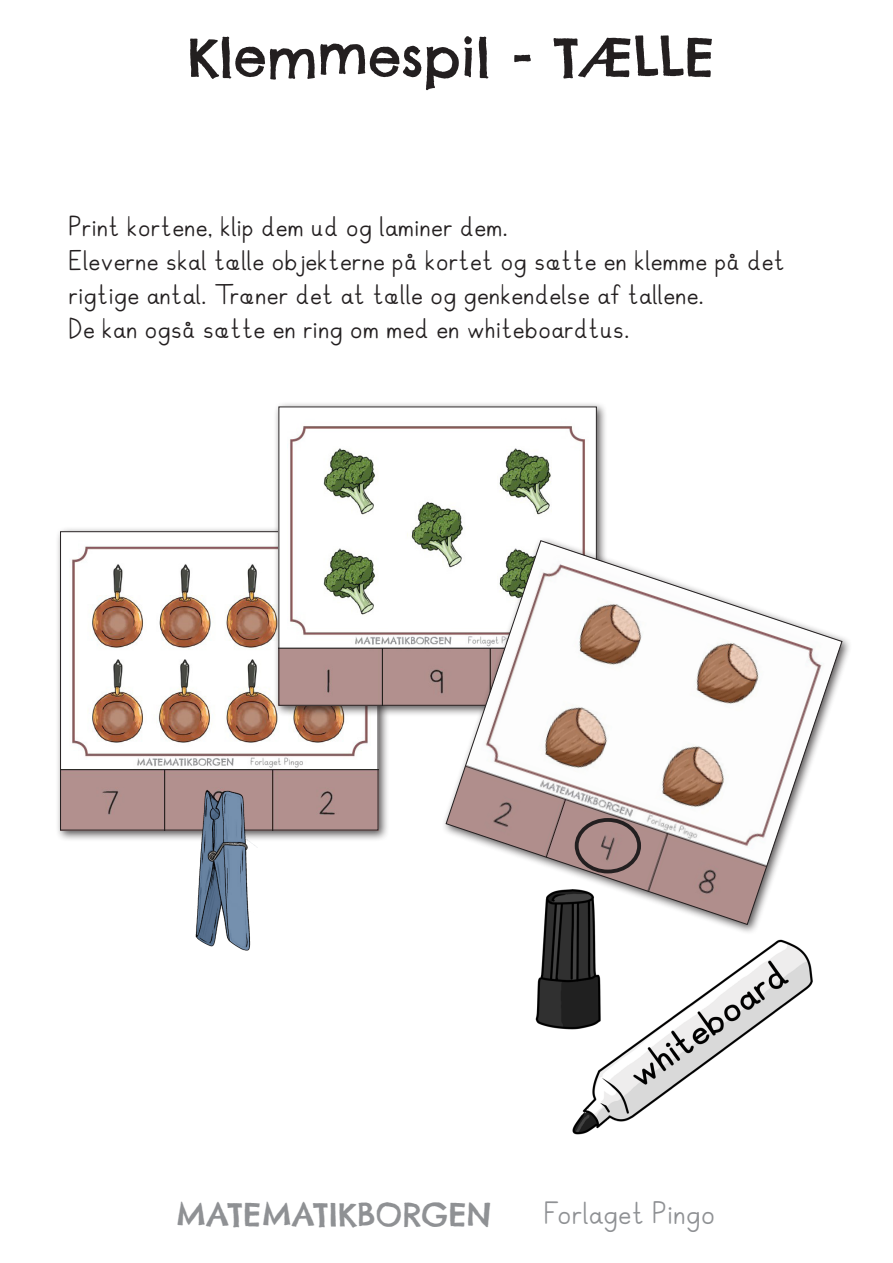
<style>
.page{position:relative;width:893px;height:1263px;background:#fff}
.page>*{position:absolute;margin:0;border:0;box-sizing:border-box;transform-origin:0 0}
.t1{font:52.5px "Chelsea Market Pro";color:#231f20}
.t2{font:31.65px "Chelsea Market Pro";color:#8f9194}
.t3{font:31.65px "Pingo";color:#8f9194}
.t4{font:28.5px/34.2px "Pingo";color:#231f20}
</style>
<div class="page">
<div style="left:55px;top:526px;width:335px;height:315px;background:#231f20;opacity:.75"></div>
<img style="left:62px;top:533px;width:314px;height:295px">
<div style="left:273px;top:401px;width:335px;height:316px;background:#231f20;opacity:.75"></div>
<img style="left:280px;top:408px;width:315px;height:296px">
<div style="left:441px;top:536px;width:411px;height:399px;background:#231f20;opacity:.75"></div>
<svg style="left:445px;top:540px;width:398px;height:385px"></svg>
<img style="left:181px;top:761px;width:76px;height:190px">
<img style="left:519px;top:870px;width:306px;height:265px">
<div style="left:575px;top:818px;width:66px;height:55px;border:4px solid #231f20;border-radius:50%"></div>
<p class="t1" style="left:188px;top:23px;width:529px">Klemmespil - TÆLLE</p>
<p class="t4" style="left:69px;top:210px;width:441px">Print kortene, klip dem ud og laminer dem.</p>
<p class="t4" style="left:69px;top:245px;width:718px">Eleverne skal tælle objekterne på kortet og sætte en klemme på det rigtige antal. Træner det at tælle og genkendelse af tallene.</p>
<p class="t4" style="left:69px;top:313px;width:563px">De kan også sætte en ring om med en whiteboardtus.</p>
<p class="t2" style="left:176px;top:1194px;width:317px">MATEMATIKBORGEN</p>
<p class="t3" style="left:544px;top:1198px;width:173px">Forlaget Pingo</p>
</div>
